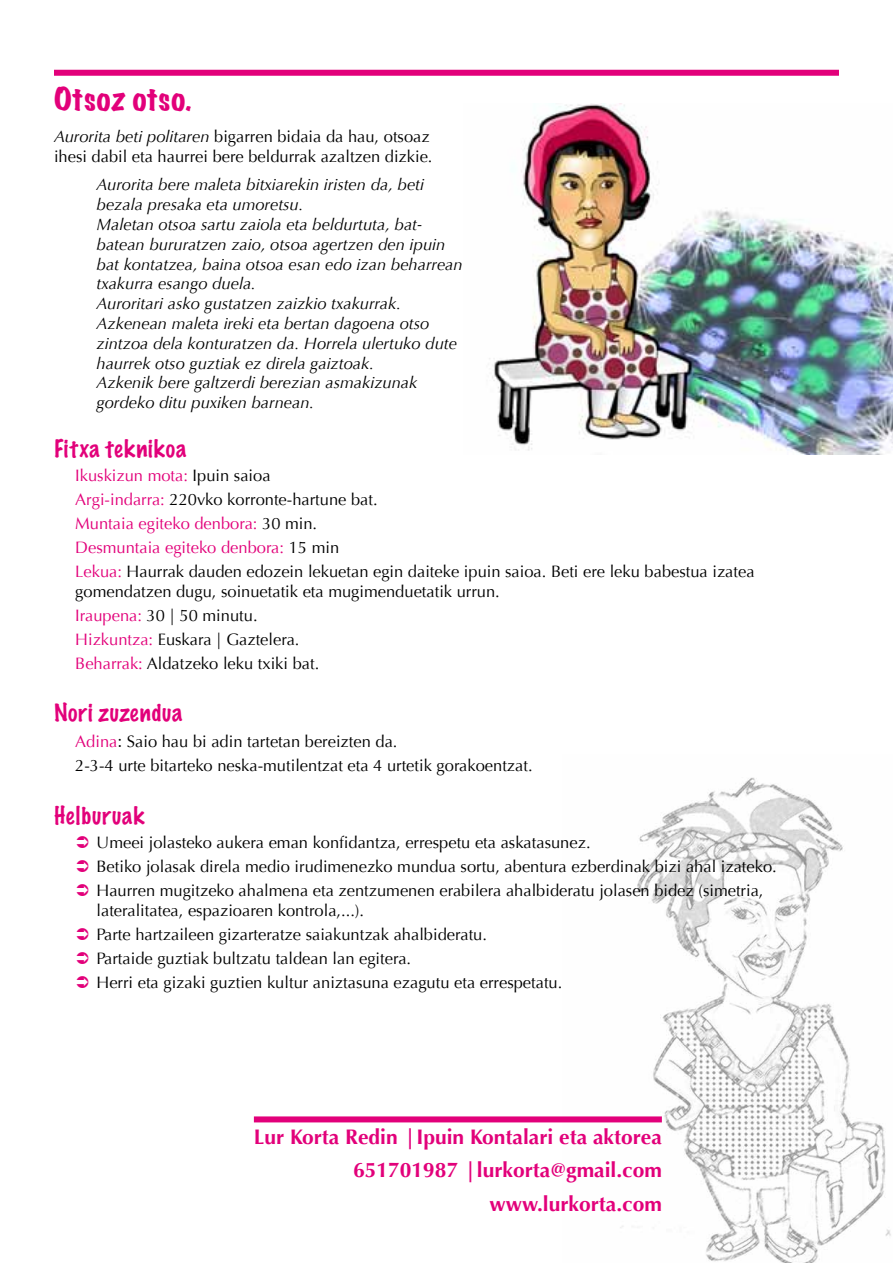
<style>
.page{position:relative;width:893px;height:1263px;background:#fff}
.page>*{position:absolute;margin:0;border:0;box-sizing:border-box;transform-origin:0 0}
.t1{font:expanded 28.5px "Marker Felt";letter-spacing:.025em;color:#e2007a}
.t2{font:100 22.5px "Marker Felt";letter-spacing:.04em;color:#e2007a}
.t3{font:700 21px/33.8px "Optima";color:#e2007a;text-align:right}
.t4{font:16.5px/24px "Optima";color:#000}
.t5{font:italic 16.5px/19.8px "Optima";color:#000}
.s1{font-style:italic}
.s2{color:#e2007a}
.s3{font-family:"Times";font-size:18px}
</style>
<div class="page">
<img style="left:563px;top:777px;width:328px;height:486px">
<div style="left:54px;top:70px;width:785px;height:6px;background:#e2007a"></div>
<div style="left:254px;top:1116px;width:408px;height:6px;background:#e2007a"></div>
<img style="left:489px;top:103px;width:404px;height:351px">
<h1 class="t1" style="left:54px;top:78px;width:139px">OTSOZ OTSO.</h1>
<p class="t4" style="left:54px;top:127px;width:380px;line-height:19.8px"><span class="s1">Aurorita beti politaren</span> bigarren bidaia da hau, otsoaz ihesi dabil eta haurrei bere beldurrak azaltzen dizkie.</p>
<p class="t5" style="left:97px;top:175px;width:368px">Aurorita bere maleta bitxiarekin iristen da, beti bezala presaka eta umoretsu.<br>Maletan otsoa sartu zaiola eta beldurtuta, bat&shy;batean bururatzen zaio, otsoa agertzen den ipuin bat kontatzea, baina otsoa esan edo izan beharrean txakurra esango duela.<br>Auroritari asko gustatzen zaizkio txakurrak.<br>Azkenean maleta ireki eta bertan dagoena otso zintzoa dela konturatzen da. Horrela ulertuko dute haurrek otso guztiak ez direla gaiztoak.<br>Azkenik bere galtzerdi berezian asmakizunak gordeko ditu puxiken barnean.</p>
<h2 class="t2" style="left:54px;top:432px;width:134px">Fitxa teknikoa</h2>
<p class="t4" style="left:75px;top:463px;width:681px"><span class="s2">Ikuskizun mota:</span> Ipuin saioa<br><span class="s2">Argi-indarra:</span> 220vko korronte-hartune bat.<br><span class="s2">Muntaia egiteko denbora:</span> 30 min.<br><span class="s2">Desmuntaia egiteko denbora:</span> 15 min<br><span class="s2">Lekua:</span> Haurrak dauden edozein lekuetan egin daiteke ipuin saioa. Beti ere leku babestua izatea</p>
<p class="t4" style="left:75px;top:579px;width:426px">gomendatzen dugu, soinuetatik eta mugimenduetatik urrun.<br><span class="s2">Iraupena:</span> 30 | 50 minutu.<br><span class="s2">Hizkuntza:</span> Euskara | Gaztelera.<br><span class="s2">Beharrak:</span> Aldatzeko leku txiki bat.</p>
<h2 class="t2" style="left:54px;top:697px;width:130px">Nori zuzendua</h2>
<p class="t4" style="left:75px;top:730px;width:459px"><span class="s2">Adina</span><span class="s3">:</span> Saio hau bi adin tartetan bereizten da.<br>2-3-4 urte bitarteko neska-mutilentzat eta 4 urtetik gorakoentzat.</p>
<h2 class="t2" style="left:54px;top:799px;width:92px">Helburuak</h2>
<p class="t4" style="left:97px;top:830px;width:682px">Umeei jolasteko aukera eman konfidantza, errespetu eta askatasunez.<br>Betiko jolasak direla medio irudimenezko mundua sortu, abentura ezberdinak bizi ahal izateko.<br>Haurren mugitzeko ahalmena eta zentzumenen erabilera ahalbideratu jolasen bidez (simetria,</p>
<p class="t4" style="left:97px;top:898px;width:467px">lateralitatea, espazioaren kontrola,...).<br>Parte hartzaileen gizarteratze saiakuntzak ahalbideratu.<br>Partaide guztiak bultzatu taldean lan egitera.<br>Herri eta gizaki guztien kultur aniztasuna ezagutu eta errespetatu.</p>
<p class="t3" style="left:254px;top:1120px;width:409px">Lur Korta Redin |Ipuin Kontalari eta aktorea<br>651701987 |lurkorta@gmail.com www.lurkorta.com</p>
</div>
